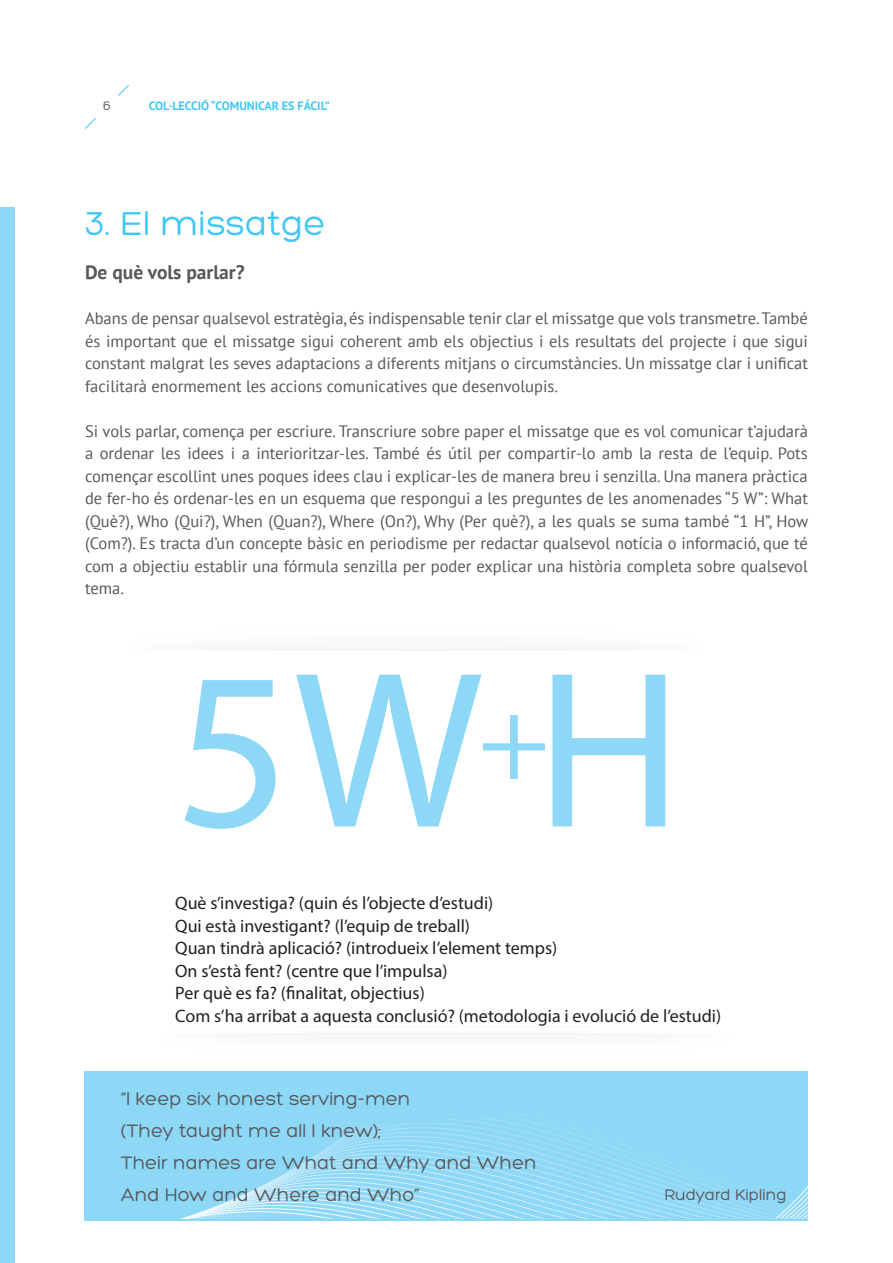
<style>
.page{position:relative;width:893px;height:1263px;background:#fff}
.page>*{position:absolute;margin:0;border:0;box-sizing:border-box;transform-origin:0 0}
.t1{font:225px "Myriad Pro";color:#8dd7f7}
.t2{font:36px "Hero";color:#40c7f4}
.t3{font:19.5px/32px "Hero";color:#57585a}
.t4{font:700 19.5px "PT Sans";color:#57585a}
.t5{font:18px/22.5px "Myriad Pro";color:#231f20}
.t6{font:16.5px/22.5px "PT Sans";color:#57585a;text-align:justify}
.t7{font:16.5px "Hero";color:#57585a}
.t8{font:13.5px "Hero";color:#57585a}
.t9{font:700 12px "PT Sans";color:#40c7f4}
</style>
<div class="page">
<div style="left:0;top:208px;width:15px;height:1055px;background:#8dd7f7"></div>
<div style="left:84px;top:1071px;width:724px;height:150px;background:#8dd7f7"></div>
<svg style="left:180px;top:1112px;width:628px;height:107px"></svg>
<svg style="left:269px;top:1033px;width:338px;height:1px"></svg>
<svg style="left:211px;top:649px;width:421px;height:1px"></svg>
<svg style="left:84px;top:118px;width:12px;height:11px"></svg>
<svg style="left:118px;top:84px;width:11px;height:12px"></svg>
<p class="t8" style="left:103px;top:99px;width:9px">6</p>
<p class="t9" style="left:149px;top:98px;width:183px">COL·LECCIÓ “COMUNICAR ES FÁCIL”</p>
<h2 class="t2" style="left:85px;top:205px;width:242px">3. El missatge</h2>
<p class="t4" style="left:85px;top:259px;width:161px">De què vols parlar?</p>
<p class="t6" style="left:85px;top:307px;width:724px">Abans de pensar qualsevol estratègia, és indispensable tenir clar el missatge que vols transmetre. També és important que el missatge sigui coherent amb els objectius i els resultats del projecte i que sigui constant malgrat les seves adaptacions a diferents mitjans o circumstàncies. Un missatge clar i unificat facilitarà enormement les accions comunicatives que desenvolupis.</p>
<p class="t6" style="left:85px;top:419px;width:725px">Si vols parlar, comença per escriure. Transcriure sobre paper el missatge que es vol comunicar t’ajudarà a ordenar les idees i a interioritzar-les. També és útil per compartir-lo amb la resta de l’equip. Pots començar escollint unes poques idees clau i explicar-les de manera breu i senzilla. Una manera pràctica de fer-ho és ordenar-les en un esquema que respongui a les preguntes de les anomenades “5 W”: What (Què?), Who (Qui?), When (Quan?), Where (On?), Why (Per què?), a les quals se suma també “1 H”, How (Com?). Es tracta d’un concepte bàsic en periodisme per redactar qualsevol notícia o informació, que té com a objectiu establir una fórmula senzilla per poder explicar una història completa sobre qualsevol tema.</p>
<h1 class="t1" style="left:175px;top:612px;width:508px">5 W H<sup>+</sup></h1>
<p class="t5" style="left:175px;top:891px;width:548px">Què s’investiga? (quin és l’objecte d’estudi)<br>Qui està investigant? (l’equip de treball)<br>Quan tindrà aplicació? (introdueix l’element temps)<br>On s’està fent? (centre que l’impulsa)<br>Per què es fa? (finalitat, objectius)<br>Com s’ha arribat a aquesta conclusió? (metodologia i evolució de l’estudi)</p>
<p class="t3" style="left:121px;top:1083px;width:417px">“I keep six honest serving-men<br>(They taught me all I knew);<br>Their names are What and Why and When<br>And How and Where and Who”</p>
<p class="t7" style="left:664px;top:1186px;width:124px">Rudyard Kipling</p>
</div>
